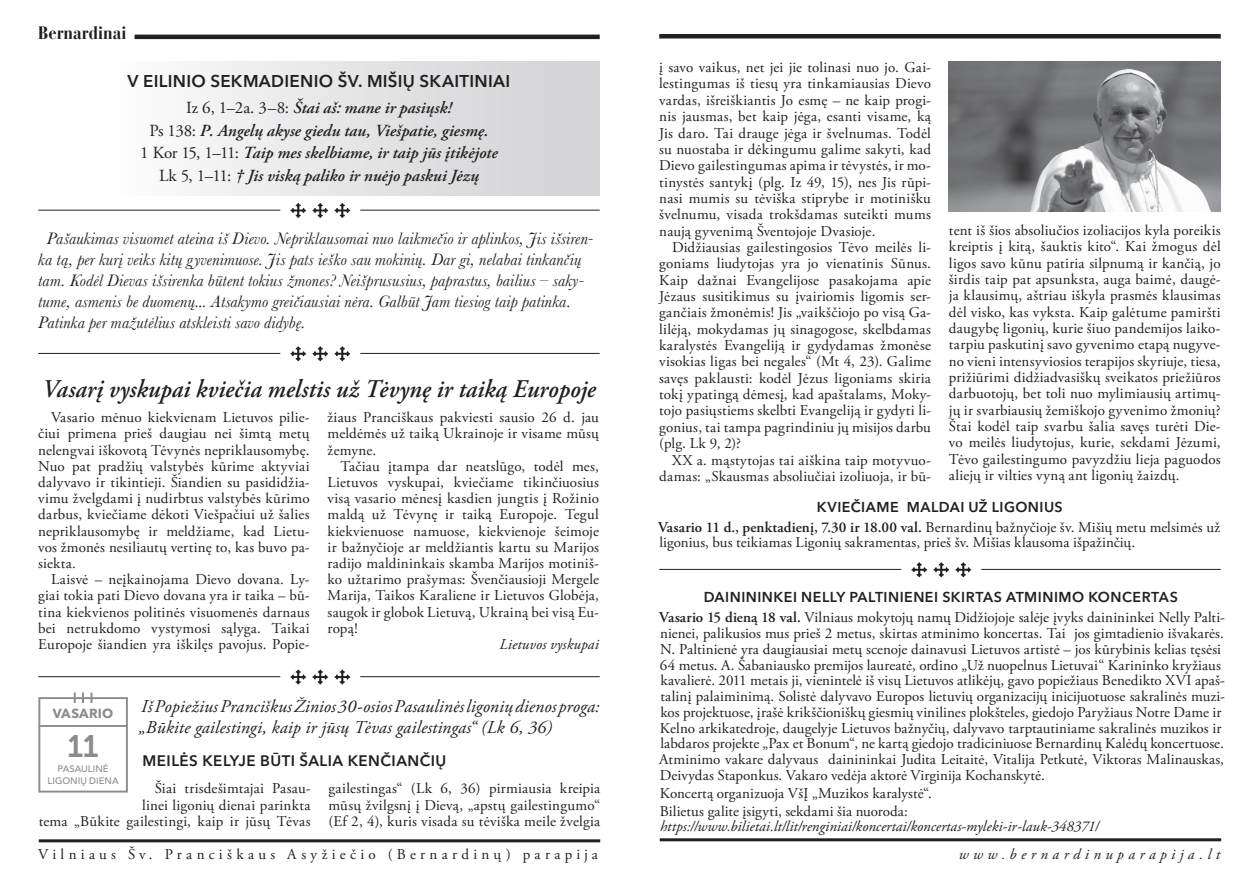
<style>
.page{position:relative;width:1259px;height:893px;background:#fff}
.page>*{position:absolute;margin:0;border:0;box-sizing:border-box;transform-origin:0 0}
.t1{font:30.9px "Museo Sans 700";color:#8a8c8f}
.t2{font:italic 600 25.5px "Adobe Garamond Pro";letter-spacing:.005em;color:#231f20;scale:.94 1}
.t3{font:italic 18px/21px "Adobe Garamond Pro";letter-spacing:.005em;color:#231f20}
.t4{font:700 condensed 18px "Bauer Bodoni CE";color:#231f20}
.t5{font:italic 17.25px/21px "Baskerville";letter-spacing:.01em;color:#231f20}
.t6{font:italic 600 16.95px "Adobe Garamond Pro";color:#231f20}
.t7{font:600 16.95px "Avenir Next LT Pro";letter-spacing:.015em;color:#231f20}
.t8{font:600 15.15px "Avenir Next LT Pro";letter-spacing:.03em;color:#231f20}
.t9{font:15px/16.4px "Adobe Garamond Pro";letter-spacing:.01em;color:#231f20;text-align:justify}
.t10{font:italic 15px "Adobe Garamond Pro";letter-spacing:.005em;color:#231f20}
.t11{font:15px "Adobe Garamond Pro";letter-spacing:.285em;color:#231f20}
.t12{font:italic 15px "Adobe Garamond Pro";letter-spacing:.3em;color:#231f20}
.t13{font:600 14.25px "Avenir Next LT Pro";letter-spacing:.035em;color:#231f20}
.t14{font:700 13.05px "Avenir Next LT Pro";letter-spacing:.015em;color:#8a8c8f}
.t15{font:500 9.45px/11.7px "Avenir";letter-spacing:.005em;color:#8a8c8f;text-align:center}
.s1{font-weight:400;font-style:normal}
.s2{font-weight:600}
</style>
<div class="page">
<hr style="left:135px;top:35px;width:465px;height:4px;background:#231f20">
<div style="left:659px;top:34px;width:561px;height:5px;background:#231f20"></div>
<hr style="left:660px;top:838px;width:561px;height:3px;background:#231f20">
<hr style="left:39px;top:839px;width:561px;height:3px;background:#231f20">
<hr style="left:38px;top:210px;width:242px;height:1px;background:#231f20">
<hr style="left:360px;top:210px;width:240px;height:1px;background:#231f20">
<svg style="left:334px;top:203px;width:16px;height:15px"></svg>
<svg style="left:312px;top:203px;width:16px;height:15px"></svg>
<svg style="left:290px;top:203px;width:16px;height:15px"></svg>
<hr style="left:38px;top:353px;width:242px;height:1px;background:#231f20">
<hr style="left:360px;top:353px;width:240px;height:1px;background:#231f20">
<svg style="left:334px;top:346px;width:16px;height:15px"></svg>
<svg style="left:312px;top:346px;width:16px;height:15px"></svg>
<svg style="left:290px;top:346px;width:16px;height:15px"></svg>
<hr style="left:38px;top:676px;width:242px;height:1px;background:#231f20">
<hr style="left:360px;top:676px;width:240px;height:1px;background:#231f20">
<svg style="left:334px;top:669px;width:16px;height:16px"></svg>
<svg style="left:312px;top:669px;width:16px;height:16px"></svg>
<svg style="left:290px;top:669px;width:16px;height:16px"></svg>
<hr style="left:659px;top:569px;width:242px;height:1px;background:#231f20">
<hr style="left:981px;top:569px;width:239px;height:1px;background:#231f20">
<svg style="left:955px;top:562px;width:16px;height:15px"></svg>
<svg style="left:933px;top:562px;width:16px;height:15px"></svg>
<svg style="left:911px;top:562px;width:16px;height:15px"></svg>
<div style="left:88px;top:61px;width:512px;height:135px;background:linear-gradient(to right,#fefeff,#d0d1d3)"></div>
<img style="left:948px;top:61px;width:272px;height:150px">
<div style="left:38px;top:697px;width:90px;height:95px;background:#fff;border:2px solid #8a8c8f"></div>
<hr style="left:39px;top:725px;width:89px;height:2px;background:#8a8c8f">
<svg style="left:74px;top:692px;width:2px;height:11px"></svg>
<svg style="left:82px;top:692px;width:2px;height:11px"></svg>
<p class="t4" style="left:38px;top:22px;width:90px">Bernardinai</p>
<p class="t7" style="left:128px;top:71px;width:384px">V EILINIO SEKMADIENIO ŠV. MIŠIŲ SKAITINIAI</p>
<p class="t6" style="left:186px;top:98px;width:267px"><span class="s1">Iz 6, 1–2a. 3–8:</span> Štai aš: mane ir pasiųsk!</p>
<p class="t6" style="left:149px;top:120px;width:341px"><span class="s1">Ps 138:</span> P. Angelų akyse giedu tau, Viešpatie, giesmę.</p>
<p class="t6" style="left:140px;top:143px;width:359px"><span class="s1">1 Kor 15, 1–11:</span> Taip mes skelbiame, ir taip jūs įtikėjote</p>
<p class="t6" style="left:159px;top:166px;width:321px"><span class="s1">Lk 5, 1–11:</span> † Jis viską paliko ir nuėjo paskui Jėzų</p>
<p class="t5" style="left:38px;top:228px;width:556px;text-indent:9px">Pašaukimas visuomet ateina iš Dievo. Nepriklausomai nuo laikmečio ir aplinkos, Jis išsiren&shy;ka tą, per kurį veiks kitų gyvenimuose. Jis pats ieško sau mokinių. Dar gi, nelabai tinkančių tam. Kodėl Dievas išsirenka būtent tokius žmones? Neišprususius, paprastus, bailius – saky&shy;tume, asmenis be duomenų... Atsakymo greičiausiai nėra. Galbūt Jam tiesiog taip patinka.<br>Patinka per mažutėlius atskleisti savo didybę.</p>
<p class="t2" style="left:43px;top:374px;width:590px">Vasarį vyskupai kviečia melstis už Tėvynę ir taiką Europoje</p>
<p class="t9" style="left:38px;top:410px;width:273px;text-indent:13px">Vasario mėnuo kiekvienam Lietuvos pilie&shy;čiui primena prieš daugiau nei šimtą metų nelengvai iškovotą Tėvynės nepriklausomybę.<br>Nuo pat pradžių valstybės kūrime aktyviai dalyvavo ir tikintieji. Šiandien su pasididžia&shy;vimu žvelgdami į nudirbtus valstybės kūrimo darbus, kviečiame dėkoti Viešpačiui už šalies nepriklausomybę ir meldžiame, kad Lietu&shy;vos žmonės nesiliautų vertinę to, kas buvo pa&shy;siekta.</p>
<p class="t9" style="left:38px;top:572px;width:273px;text-indent:13px">Laisvė – neįkainojama Dievo dovana. Ly&shy;giai tokia pati Dievo dovana yra ir taika – bū&shy;tina kiekvienos politinės visuomenės darnaus bei netrukdomo vystymosi sąlyga. Taikai Europoje šiandien yra iškilęs pavojus. Popie-</p>
<p class="t9" style="left:328px;top:410px;width:273px">žiaus Pranciškaus pakviesti sausio 26 d. jau meldėmės už taiką Ukrainoje ir visame mūsų žemyne.</p>
<p class="t9" style="left:328px;top:458px;width:273px;text-indent:13px">Tačiau įtampa dar neatslūgo, todėl mes, Lietuvos vyskupai, kviečiame tikinčiuosius visą vasario mėnesį kasdien jungtis į Rožinio maldą už Tėvynę ir taiką Europoje. Tegul kiekvienuose namuose, kiekvienoje šeimoje ir bažnyčioje ar meldžiantis kartu su Marijos radijo maldininkais skamba Marijos motiniš&shy;ko užtarimo prašymas: Švenčiausioji Mergele Marija, Taikos Karaliene ir Lietuvos Globėja, saugok ir globok Lietuvą, Ukrainą bei visą Eu&shy;ropą!</p>
<p class="t10" style="left:499px;top:635px;width:101px">Lietuvos vyskupai</p>
<p class="t3" style="left:139px;top:696px;width:462px">Iš Popiežius Pranciškus Žinios 30-osios Pasaulinės ligonių dienos proga: „Būkite gailestingi, kaip ir jūsų Tėvas gailestingas“ (Lk 6, 36)</p>
<p class="t14" style="left:53px;top:706px;width:62px">VASARIO</p>
<p class="t1" style="left:68px;top:729px;width:33px">11</p>
<p class="t15" style="left:48px;top:762px;width:73px">PASAULINĖ<br>LIGONIŲ DIENA</p>
<p class="t8" style="left:142px;top:752px;width:305px">MEILĖS KELYJE BŪTI ŠALIA KENČIANČIŲ</p>
<p class="t9" style="left:39px;top:781px;width:273px;text-align:right">Šiai trisdešimtajai Pasau-<br>linei ligonių dienai parinkta<br>tema „Būkite gailestingi, kaip ir jūsų Tėvas</p>
<p class="t9" style="left:328px;top:781px;width:273px">gailestingas“ (Lk 6, 36) pirmiausia kreipia mūsų žvilgsnį į Dievą, „apstų gailestingumo“ (Ef 2, 4), kuris visada su tėviška meile žvelgia</p>
<p class="t9" style="left:659px;top:60px;width:273px">į savo vaikus, net jei jie tolinasi nuo jo. Gai&shy;lestingumas iš tiesų yra tinkamiausias Dievo vardas, išreiškiantis Jo esmę – ne kaip progi&shy;nis jausmas, bet kaip jėga, esanti visame, ką Jis daro. Tai drauge jėga ir švelnumas. Todėl su nuostaba ir dėkingumu galime sakyti, kad Dievo gailestingumas apima ir tėvystės, ir mo&shy;tinystės santykį (plg. Iz 49, 15), nes Jis rūpi&shy;nasi mumis su tėviška stiprybe ir motinišku švelnumu, visada trokšdamas suteikti mums naują gyvenimą Šventojoje Dvasioje.</p>
<p class="t9" style="left:659px;top:240px;width:273px;text-indent:13px">Didžiausias gailestingosios Tėvo meilės li&shy;goniams liudytojas yra jo vienatinis Sūnus.<br>Kaip dažnai Evangelijose pasakojama apie Jėzaus susitikimus su įvairiomis ligomis ser&shy;gančiais žmonėmis! Jis „vaikščiojo po visą Ga&shy;lilėją, mokydamas jų sinagogose, skelbdamas karalystės Evangeliją ir gydydamas žmonėse visokias ligas bei negales“ (Mt 4, 23). Galime savęs paklausti: kodėl Jėzus ligoniams skiria tokį ypatingą dėmesį, kad apaštalams, Moky&shy;tojo pasiųstiems skelbti Evangeliją ir gydyti li&shy;gonius, tai tampa pagrindiniu jų misijos darbu (plg. Lk 9, 2)?</p>
<p class="t9" style="left:659px;top:452px;width:273px;text-align:right">XX a. mąstytojas tai aiškina taip motyvuo&shy;damas: „Skausmas absoliučiai izoliuoja, ir bū-</p>
<p class="t9" style="left:949px;top:222px;width:273px">tent iš šios absoliučios izoliacijos kyla poreikis kreiptis į kitą, šauktis kito“. Kai žmogus dėl ligos savo kūnu patiria silpnumą ir kančią, jo širdis taip pat apsunksta, auga baimė, daugė&shy;ja klausimų, aštriau iškyla prasmės klausimas dėl visko, kas vyksta. Kaip galėtume pamiršti daugybę ligonių, kurie šiuo pandemijos laiko&shy;tarpiu paskutinį savo gyvenimo etapą nugyve&shy;no vieni intensyviosios terapijos skyriuje, tiesa, prižiūrimi didžiadvasiškų sveikatos priežiūros darbuotojų, bet toli nuo mylimiausių artimų&shy;jų ir svarbiausių žemiškojo gyvenimo žmonių?<br>Štai kodėl taip svarbu šalia savęs turėti Die&shy;vo meilės liudytojus, kurie, sekdami Jėzumi, Tėvo gailestingumo pavyzdžiu lieja paguodos aliejų ir vilties vyną ant ligonių žaizdų.</p>
<p class="t13" style="left:816px;top:498px;width:248px">KVIEČIAME MALDAI UŽ LIGONIUS</p>
<p class="t9" style="left:658px;top:520px;width:563px;line-height:15.5px"><span class="s2">Vasario 11 d., penktadienį, 7.30 ir 18.00 val.</span> Bernardinų bažnyčioje šv. Mišių metu melsimės už ligonius, bus teikiamas Ligonių sakramentas, prieš šv. Mišias klausoma išpažinčių.</p>
<p class="t13" style="left:703px;top:589px;width:476px">DAINININKEI NELLY PALTINIENEI SKIRTAS ATMINIMO KONCERTAS</p>
<p class="t9" style="left:659px;top:610px;width:567px;line-height:15.8px;text-align:left"><span class="s2">Vasario 15 dieną 18 val.</span> Vilniaus mokytojų namų Didžiojoje salėje įvyks dainininkei Nelly Palti&shy;nienei, palikusios mus prieš 2 metus, skirtas atminimo koncertas. Tai jos gimtadienio išvakarės.<br>N. Paltinienė yra daugiausiai metų scenoje dainavusi Lietuvos artistė – jos kūrybinis kelias tęsėsi 64 metus. A. Šabaniausko premijos laureatė, ordino „Už nuopelnus Lietuvai“ Karininko kryžiaus kavalierė. 2011 metais ji, vienintelė iš visų Lietuvos atlikėjų, gavo popiežiaus Benedikto XVI apaš&shy;talinį palaiminimą. Solistė dalyvavo Europos lietuvių organizacijų inicijuotuose sakralinės muzi&shy;kos projektuose, įrašė krikščioniškų giesmių vinilines plokšteles, giedojo Paryžiaus Notre Dame ir Kelno arkikatedroje, daugelyje Lietuvos bažnyčių, dalyvavo tarptautiniame sakralinės muzikos ir labdaros projekte „Pax et Bonum“, ne kartą giedojo tradiciniuose Bernardinų Kalėdų koncertuose.</p>
<p class="t9" style="left:659px;top:752px;width:566px;line-height:15.8px">Atminimo vakare dalyvaus dainininkai Judita Leitaitė, Vitalija Petkutė, Viktoras Malinauskas,<br>Deivydas Staponkus. Vakaro vedėja aktorė Virginija Kochanskytė.</p>
<p class="t9" style="left:660px;top:785px;width:273px">Koncertą organizuoja VšĮ „Muzikos karalystė“.</p>
<p class="t9" style="left:660px;top:803px;width:249px">Bilietus galite įsigyti, sekdami šia nuoroda:</p>
<p class="t10" style="left:660px;top:818px;width:440px">https://www.bilietai.lt/lit/renginiai/koncertai/koncertas-myleki-ir-lauk-348371/</p>
<p class="t11" style="left:38px;top:845px;width:561px">Vilniaus Šv. Pranciškaus Asyžiečio (Bernardinų) parapija</p>
<p class="t12" style="left:958px;top:845px;width:263px">www.bernardinuparapija.lt</p>
</div>
